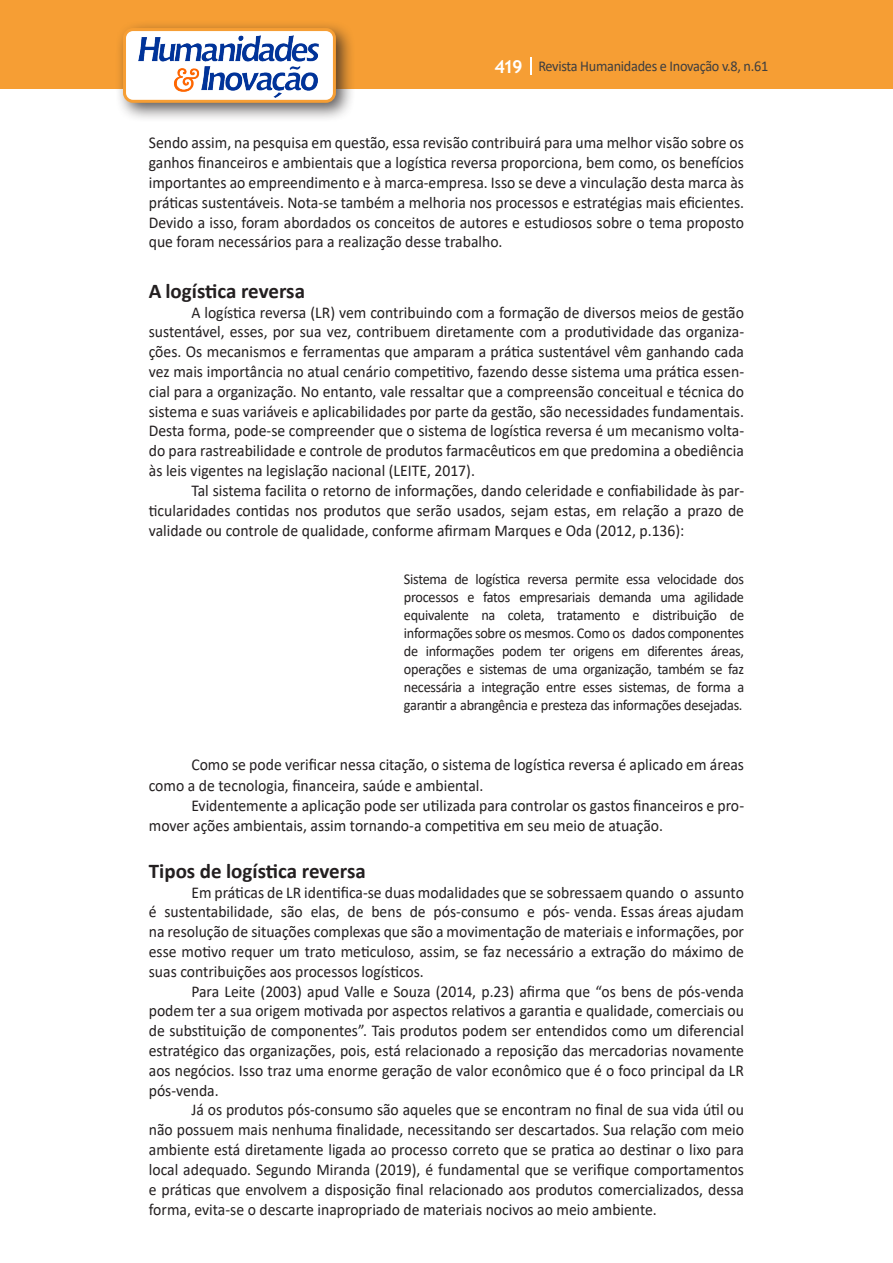
<style>
.page{position:relative;width:893px;height:1263px;background:#fff}
.page>*{position:absolute;margin:0;border:0;box-sizing:border-box;transform-origin:0 0}
.Titulo_2{font:700 21px "Calibri";color:#231f20}
.Texto{font:16.5px/19.8px "Calibri";color:#231f20;text-align:justify;scale:.95 1}
.citacao{font:15px/18px "Calibri";letter-spacing:-.02em;color:#231f20;text-align:justify;scale:.95 1}
.t1{font:15px "Calibri";letter-spacing:-.02em;color:#3e3e3f;scale:.95 1}
.s1{font-family:"Trebuchet MS";font-weight:700;font-size:18px;color:#fff}
</style>
<div class="page">
<div style="left:0;top:0;width:893px;height:88px;background:#f69e34"></div>
<svg style="left:530px;top:57px;width:2px;height:18px"></svg>
<div style="left:115px;top:20px;width:241px;height:103px;background:#231f20;opacity:.75"></div>
<div style="left:125px;top:30px;width:209px;height:71px;background:#fff;border-radius:9px"></div>
<img style="left:138px;top:35px;width:181px;height:62px">
<div style="left:123px;top:28px;width:213px;height:75px;border:3px solid #f69e34;border-radius:9px"></div>
<p class="t1" style="left:495px;top:56px;width:290px"><span class="s1">419</span> Revista Humanidades e Inovação v.8, n.61</p>
<p class="Texto" style="left:149px;top:133px;width:628px">Sendo assim, na pesquisa em questão, essa revisão contribuirá para uma melhor visão sobre os ganhos financeiros e ambientais que a logística reversa proporciona, bem como, os benefícios importantes ao empreendimento e à marca-empresa. Isso se deve a vinculação desta marca às práticas sustentáveis. Nota-se também a melhoria nos processos e estratégias mais eficientes.<br>Devido a isso, foram abordados os conceitos de autores e estudiosos sobre o tema proposto que foram necessários para a realização desse trabalho.</p>
<p class="Titulo_2" style="left:149px;top:276px;width:158px">A logística reversa</p>
<p class="Texto" style="left:149px;top:302px;width:628px;text-indent:43px">A logística reversa (LR) vem contribuindo com a formação de diversos meios de gestão sustentável, esses, por sua vez, contribuem diretamente com a produtividade das organiza&shy;ções. Os mecanismos e ferramentas que amparam a prática sustentável vêm ganhando cada vez mais importância no atual cenário competitivo, fazendo desse sistema uma prática essen&shy;cial para a organização. No entanto, vale ressaltar que a compreensão conceitual e técnica do sistema e suas variáveis e aplicabilidades por parte da gestão, são necessidades fundamentais.<br>Desta forma, pode-se compreender que o sistema de logística reversa é um mecanismo volta&shy;do para rastreabilidade e controle de produtos farmacêuticos em que predomina a obediência às leis vigentes na legislação nacional (LEITE, 2017).</p>
<p class="Texto" style="left:149px;top:480px;width:628px;text-indent:43px">Tal sistema facilita o retorno de informações, dando celeridade e confiabilidade às par&shy;ticularidades contidas nos produtos que serão usados, sejam estas, em relação a prazo de validade ou controle de qualidade, conforme afirmam Marques e Oda (2012, p.136):</p>
<p class="citacao" style="left:404px;top:569px;width:360px">Sistema de logística reversa permite essa velocidade dos processos e fatos empresariais demanda uma agilidade equivalente na coleta, tratamento e distribuição de informações sobre os mesmos. Como os dados componentes de informações podem ter origens em diferentes áreas, operações e sistemas de uma organização, também se faz necessária a integração entre esses sistemas, de forma a garantir a abrangência e presteza das informações desejadas.</p>
<p class="Texto" style="left:149px;top:753px;width:628px;line-height:21.6px;text-indent:43px">Como se pode verificar nessa citação, o sistema de logística reversa é aplicado em áreas como a de tecnologia, financeira, saúde e ambiental.</p>
<p class="Texto" style="left:149px;top:795px;width:628px;text-indent:43px">Evidentemente a aplicação pode ser utilizada para controlar os gastos financeiros e pro&shy;mover ações ambientais, assim tornando-a competitiva em seu meio de atuação.</p>
<p class="Titulo_2" style="left:149px;top:856px;width:218px">Tipos de logística reversa</p>
<p class="Texto" style="left:149px;top:882px;width:628px;text-indent:43px">Em práticas de LR identifica-se duas modalidades que se sobressaem quando o assunto é sustentabilidade, são elas, de bens de pós-consumo e pós- venda. Essas áreas ajudam na resolução de situações complexas que são a movimentação de materiais e informações, por esse motivo requer um trato meticuloso, assim, se faz necessário a extração do máximo de suas contribuições aos processos logísticos.</p>
<p class="Texto" style="left:149px;top:981px;width:628px;text-indent:43px">Para Leite (2003) apud Valle e Souza (2014, p.23) afirma que “os bens de pós-venda podem ter a sua origem motivada por aspectos relativos a garantia e qualidade, comerciais ou de substituição de componentes”. Tais produtos podem ser entendidos como um diferencial estratégico das organizações, pois, está relacionado a reposição das mercadorias novamente aos negócios. Isso traz uma enorme geração de valor econômico que é o foco principal da LR pós-venda.</p>
<p class="Texto" style="left:149px;top:1100px;width:628px;text-indent:43px">Já os produtos pós-consumo são aqueles que se encontram no final de sua vida útil ou não possuem mais nenhuma finalidade, necessitando ser descartados. Sua relação com meio ambiente está diretamente ligada ao processo correto que se pratica ao destinar o lixo para local adequado. Segundo Miranda (2019), é fundamental que se verifique comportamentos e práticas que envolvem a disposição final relacionado aos produtos comercializados, dessa forma, evita-se o descarte inapropriado de materiais nocivos ao meio ambiente.</p>
</div>
